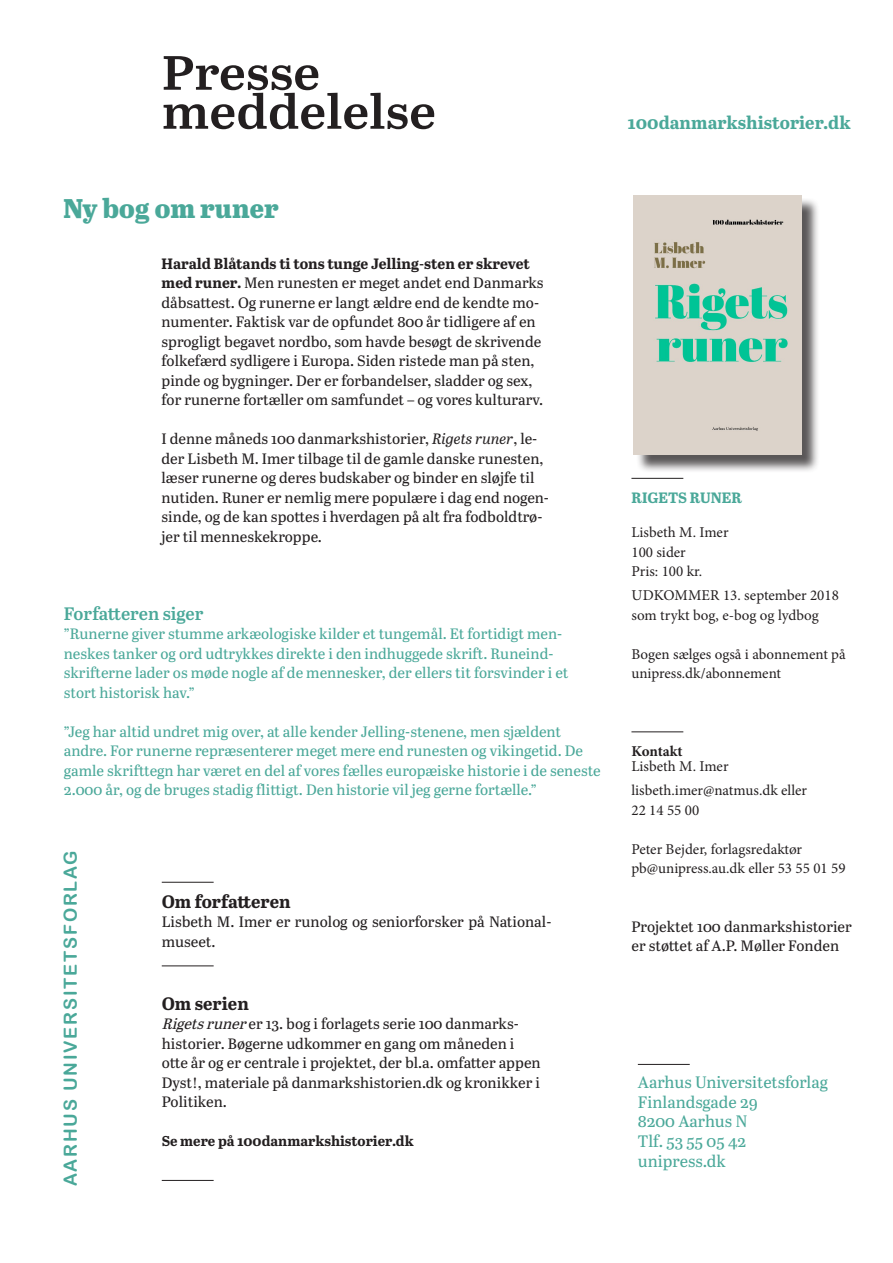
<style>
.page{position:relative;width:893px;height:1263px;background:#fff}
.page>*{position:absolute;margin:0;border:0;box-sizing:border-box;transform-origin:0 0}
.t1{font:600 48px "Abril Text";color:#231f20;scale:1.09 1}
.t2{font:800 27px "Abril Text";color:#4aa899}
.t3{font:18px "Arial Rounded MT Bold";letter-spacing:.1em;color:#4aa899}
.t4{font:700 18px "Abril Text";color:#4aa899}
.t5{font:700 18px "Abril Text";color:#231f20}
.t6{font:600 18px "Abril Text";color:#4aa899}
.t7{font:16.5px "Abril Text";color:#4aa899}
.t8{font:15px/19.5px "Abril Text";color:#231f20}
.t9{font:15px/19.5px "Abril Text";color:#4aa899}
.t10{font:15px/19.5px "Minion Pro";color:#231f20}
.t11{font:700 15px "Abril Text";color:#4aa899}
.t12{font:700 15px "Minion Pro";letter-spacing:-.01em;color:#231f20}
.t13{font:700 14.25px "Abril Text";color:#231f20}
.s1{font-weight:700}
.s2{font-style:italic}
</style>
<div class="page">
<hr style="left:631px;top:478px;width:52px;height:1px;background:#231f20">
<hr style="left:631px;top:732px;width:52px;height:1px;background:#231f20">
<hr style="left:638px;top:1064px;width:52px;height:1px;background:#231f20">
<hr style="left:162px;top:882px;width:52px;height:1px;background:#231f20">
<hr style="left:162px;top:966px;width:52px;height:1px;background:#231f20">
<hr style="left:162px;top:1180px;width:52px;height:1px;background:#231f20">
<div style="left:636px;top:198px;width:184px;height:276px;background:#231f20;opacity:.75"></div>
<img style="left:634px;top:195px;width:167px;height:260px">
<p class="t1" style="left:162px;top:38px;width:147px">Presse</p>
<p class="t1" style="left:162px;top:77px;width:253px">meddelelse</p>
<p class="t2" style="left:63px;top:188px;width:217px">Ny bog om runer</p>
<p class="t8" style="left:162px;top:253px;width:384px"><span class="s1">Harald Blåtands ti tons tunge Jelling-sten er skrevet med runer.</span> Men runesten er meget andet end Danmarks dåbsattest. Og runerne er langt ældre end de kendte mo&shy;numenter. Faktisk var de opfundet 800 år tidligere af en sprogligt begavet nordbo, som havde besøgt de skrivende folkefærd sydligere i Europa. Siden ristede man på sten, pinde og bygninger. Der er forbandelser, sladder og sex, for runerne fortæller om samfundet – og vores kulturarv.</p>
<p class="t8" style="left:162px;top:428px;width:389px">I denne måneds 100 danmarkshistorier, <span class="s2">Rigets runer</span>, le&shy;der Lisbeth M. Imer tilbage til de gamle danske runesten, læser runerne og deres budskaber og binder en sløjfe til nutiden. Runer er nemlig mere populære i dag end nogen&shy;sinde, og de kan spottes i hverdagen på alt fra fodboldtrø&shy;jer til menneskekroppe.</p>
<p class="t6" style="left:64px;top:600px;width:141px">Forfatteren siger</p>
<p class="t9" style="left:64px;top:623px;width:506px">”Runerne giver stumme arkæologiske kilder et tungemål. Et fortidigt men&shy;neskes tanker og ord udtrykkes direkte i den indhuggede skrift. Runeind&shy;skrifterne lader os møde nogle af de mennesker, der ellers tit forsvinder i et stort historisk hav.”</p>
<p class="t9" style="left:64px;top:721px;width:538px">”Jeg har altid undret mig over, at alle kender Jelling-stenene, men sjældent andre. For runerne repræsenterer meget mere end runesten og vikingetid. De gamle skrifttegn har været en del af vores fælles europæiske historie i de seneste 2.000 år, og de bruges stadig flittigt. Den historie vil jeg gerne fortælle.”</p>
<p class="t3" style="left:60px;top:1186px;width:337px;rotate:-90deg">AARHUS UNIVERSITETSFORLAG</p>
<p class="t5" style="left:162px;top:888px;width:130px">Om forfatteren</p>
<p class="t8" style="left:162px;top:911px;width:391px">Lisbeth M. Imer er runolog og seniorforsker på National&shy;museet.</p>
<p class="t5" style="left:162px;top:990px;width:89px">Om serien</p>
<p class="t8" style="left:162px;top:1013px;width:359px"><span class="s2">Rigetsruner</span>er 13. bog i forlagets serie 100 danmarks&shy;historier. Bøgerne udkommer en gang om måneden i</p>
<p class="t8" style="left:162px;top:1052px;width:380px">otte år og er centrale i projektet, der bl.a. omfatter appen<br>Dyst!, materiale på danmarkshistorien.dk og kronikker i</p>
<p class="t8" style="left:162px;top:1091px;width:67px">Politiken.</p>
<p class="t13" style="left:162px;top:1130px;width:253px">Se mere på 100danmarkshistorier.dk</p>
<p class="t4" style="left:628px;top:110px;width:225px">100danmarkshistorier.dk</p>
<p class="t11" style="left:631px;top:486px;width:112px">RIGETS RUNER</p>
<p class="t10" style="left:631px;top:523px;width:99px">Lisbeth M. Imer</p>
<p class="t10" style="left:631px;top:542px;width:56px">100 sider</p>
<p class="t10" style="left:631px;top:562px;width:72px">Pris: 100 kr.</p>
<p class="t10" style="left:631px;top:586px;width:209px">UDKOMMER 13. september 2018</p>
<p class="t10" style="left:631px;top:605px;width:189px">som trykt bog, e-bog og lydbog</p>
<p class="t10" style="left:631px;top:644px;width:216px">Bogen sælges også i abonnement på unipress.dk/abonnement</p>
<p class="t12" style="left:631px;top:741px;width:53px">Kontakt</p>
<p class="t10" style="left:631px;top:757px;width:99px">Lisbeth M. Imer</p>
<p class="t10" style="left:631px;top:781px;width:177px">lisbeth.imer@natmus.dk eller</p>
<p class="t10" style="left:631px;top:800px;width:69px">22 14 55 00</p>
<p class="t10" style="left:631px;top:839px;width:172px">Peter Bejder, forlagsredaktør</p>
<p class="t10" style="left:631px;top:859px;width:216px">pb@unipress.au.dk eller 53 55 01 59</p>
<p class="t8" style="left:631px;top:916px;width:222px">Projektet 100 danmarkshistorier er støttet af A.P. Møller Fonden</p>
<p class="t7" style="left:638px;top:1070px;width:192px">Aarhus Universitetsforlag</p>
<p class="t7" style="left:638px;top:1090px;width:122px">Finlandsgade 29</p>
<p class="t7" style="left:638px;top:1109px;width:111px">8200 Aarhus N</p>
<p class="t7" style="left:638px;top:1129px;width:110px">Tlf. 53 55 05 42</p>
<p class="t7" style="left:638px;top:1149px;width:90px">unipress.dk</p>
</div>
